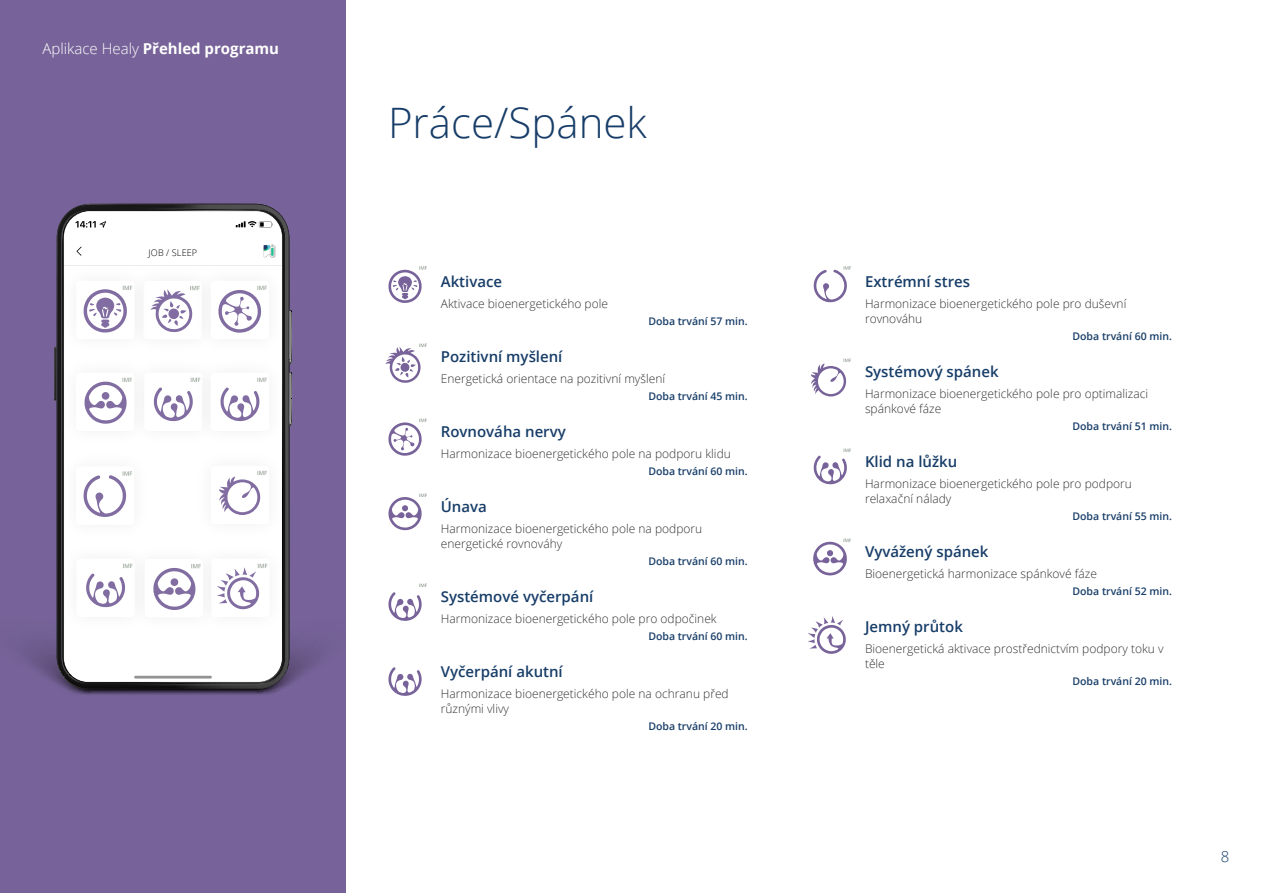
<style>
.page{position:relative;width:1263px;height:893px;background:#fff}
.page>*{position:absolute;margin:0;border:0;box-sizing:border-box;transform-origin:0 0}
.B_Ü1{font:300 42px "Open Sans";color:#173d68}
.Program_Block{font:600 15px "Open Sans";color:#173d68}
.t1{font:700 15px "Open Sans";color:#fff}
.t2{font:300 15px "Open Sans";color:#173d68}
.Program_Block-2{font:300 12px/15px "Open Sans";color:#333}
.Program_Block-3{font:600 10.5px "Open Sans";color:#173d68}
.t3{font:300 9.15px "Open Sans";letter-spacing:.01em;color:#000}
.s1{font-weight:300}
</style>
<div class="page">
<div style="left:0;top:0;width:345px;height:893px;background:#776399"></div>
<svg style="left:24px;top:640px;width:296px;height:55px"></svg>
<svg style="left:57px;top:204px;width:232px;height:485px;background:#343239"></svg>
<div style="left:64px;top:211px;width:218px;height:471px;background:#fff;border-radius:25px"></div>
<svg style="left:77px;top:247px;width:5px;height:9px"></svg>
<svg style="left:76px;top:221px;width:30px;height:7px"></svg>
<svg style="left:236px;top:221px;width:37px;height:7px"></svg>
<svg style="left:263px;top:245px;width:12px;height:12px"></svg>
<svg style="left:157px;top:289px;width:31px;height:44px"></svg>
<svg style="left:157px;top:388px;width:31px;height:33px"></svg>
<img style="left:56px;top:548px;width:8px;height:92px">
<svg style="left:86px;top:574px;width:36px;height:33px"></svg>
<img style="left:188px;top:362px;width:104px;height:81px">
<div style="left:211px;top:373px;width:58px;height:58px;background:#fff;border-radius:4px"></div>
<svg style="left:220px;top:388px;width:40px;height:33px"></svg>
<svg style="left:257px;top:378px;width:10px;height:4px"></svg>
<img style="left:282px;top:443px;width:8px;height:93px">
<svg style="left:219px;top:471px;width:48px;height:44px"></svg>
<img style="left:54px;top:362px;width:103px;height:81px">
<div style="left:76px;top:373px;width:58px;height:58px;background:#fff;border-radius:4px"></div>
<svg style="left:84px;top:378px;width:48px;height:46px"></svg>
<img style="left:54px;top:258px;width:103px;height:104px">
<div style="left:76px;top:281px;width:59px;height:58px;background:#fff;border-radius:4px"></div>
<svg style="left:83px;top:286px;width:49px;height:47px"></svg>
<img style="left:188px;top:258px;width:104px;height:104px">
<div style="left:211px;top:281px;width:58px;height:58px;background:#fff;border-radius:4px"></div>
<svg style="left:218px;top:286px;width:49px;height:47px"></svg>
<img style="left:56px;top:443px;width:8px;height:105px">
<svg style="left:83px;top:471px;width:49px;height:46px"></svg>
<img style="left:282px;top:536px;width:8px;height:104px">
<svg style="left:226px;top:564px;width:41px;height:45px"></svg>
<img style="left:122px;top:563px;width:104px;height:41px">
<div style="left:145px;top:559px;width:58px;height:58px;background:#fff;border-radius:4px"></div>
<svg style="left:153px;top:564px;width:48px;height:46px"></svg>
<hr style="left:134px;top:676px;width:78px;height:2px;background:#939393">
<svg style="left:388px;top:266px;width:39px;height:37px"></svg>
<svg style="left:385px;top:344px;width:42px;height:39px"></svg>
<svg style="left:388px;top:419px;width:39px;height:37px"></svg>
<svg style="left:388px;top:494px;width:39px;height:36px"></svg>
<svg style="left:388px;top:584px;width:39px;height:37px"></svg>
<svg style="left:388px;top:667px;width:34px;height:29px"></svg>
<svg style="left:813px;top:266px;width:38px;height:36px"></svg>
<svg style="left:811px;top:359px;width:40px;height:37px"></svg>
<svg style="left:813px;top:449px;width:38px;height:35px"></svg>
<svg style="left:813px;top:539px;width:38px;height:36px"></svg>
<svg style="left:808px;top:616px;width:38px;height:38px"></svg>
<p class="t1" style="left:43px;top:38px;width:238px"><span class="s1">Aplikace Healy</span> Přehled programu</p>
<p class="t3" style="left:149px;top:246px;width:50px">JOB / SLEEP</p>
<p class="B_Ü1" style="left:388px;top:94px;width:260px">Práce/Spánek</p>
<p class="Program_Block" style="left:441px;top:271px;width:63px">Aktivace</p>
<p class="Program_Block-2" style="left:441px;top:295px;width:169px">Aktivace bioenergetického pole</p>
<p class="Program_Block-3" style="left:648px;top:314px;width:101px">Doba trvání 57 min.</p>
<p class="Program_Block" style="left:441px;top:346px;width:123px">Pozitivní myšlení</p>
<p class="Program_Block-2" style="left:441px;top:370px;width:226px">Energetická orientace na pozitivní myšlení</p>
<p class="Program_Block-3" style="left:648px;top:389px;width:101px">Doba trvání 45 min.</p>
<p class="Program_Block" style="left:441px;top:421px;width:127px">Rovnováha nervy</p>
<p class="Program_Block-2" style="left:441px;top:445px;width:292px">Harmonizace bioenergetického pole na podporu klidu</p>
<p class="Program_Block-3" style="left:648px;top:464px;width:101px">Doba trvání 60 min.</p>
<p class="Program_Block" style="left:441px;top:496px;width:48px">Únava</p>
<p class="Program_Block-2" style="left:441px;top:520px;width:263px">Harmonizace bioenergetického pole na podporu energetické rovnováhy</p>
<p class="Program_Block-3" style="left:648px;top:554px;width:101px">Doba trvání 60 min.</p>
<p class="Program_Block" style="left:441px;top:586px;width:154px">Systémové vyčerpání</p>
<p class="Program_Block-2" style="left:441px;top:610px;width:277px">Harmonizace bioenergetického pole pro odpočinek</p>
<p class="Program_Block-3" style="left:648px;top:629px;width:101px">Doba trvání 60 min.</p>
<p class="Program_Block" style="left:441px;top:661px;width:123px">Vyčerpání akutní</p>
<p class="Program_Block-2" style="left:441px;top:685px;width:289px">Harmonizace bioenergetického pole na ochranu před různými vlivy</p>
<p class="Program_Block-3" style="left:648px;top:719px;width:101px">Doba trvání 20 min.</p>
<p class="Program_Block" style="left:865px;top:271px;width:107px">Extrémní stres</p>
<p class="Program_Block-2" style="left:865px;top:295px;width:263px">Harmonizace bioenergetického pole pro duševní rovnováhu</p>
<p class="Program_Block-3" style="left:1072px;top:329px;width:101px">Doba trvání 60 min.</p>
<p class="Program_Block" style="left:865px;top:361px;width:135px">Systémový spánek</p>
<p class="Program_Block-2" style="left:865px;top:385px;width:285px">Harmonizace bioenergetického pole pro optimalizaci spánkové fáze</p>
<p class="Program_Block-3" style="left:1072px;top:419px;width:101px">Doba trvání 51 min.</p>
<p class="Program_Block" style="left:865px;top:451px;width:94px">Klid na lůžku</p>
<p class="Program_Block-2" style="left:865px;top:475px;width:268px">Harmonizace bioenergetického pole pro podporu relaxační nálady</p>
<p class="Program_Block-3" style="left:1072px;top:509px;width:101px">Doba trvání 55 min.</p>
<p class="Program_Block" style="left:865px;top:541px;width:125px">Vyvážený spánek</p>
<p class="Program_Block-2" style="left:865px;top:565px;width:233px">Bioenergetická harmonizace spánkové fáze</p>
<p class="Program_Block-3" style="left:1072px;top:584px;width:101px">Doba trvání 52 min.</p>
<p class="Program_Block" style="left:865px;top:616px;width:99px">Jemný průtok</p>
<p class="Program_Block-2" style="left:865px;top:640px;width:300px">Bioenergetická aktivace prostřednictvím podpory toku v těle</p>
<p class="Program_Block-3" style="left:1072px;top:674px;width:101px">Doba trvání 20 min.</p>
<p class="t2" style="left:1221px;top:847px;width:10px">8</p>
</div>
